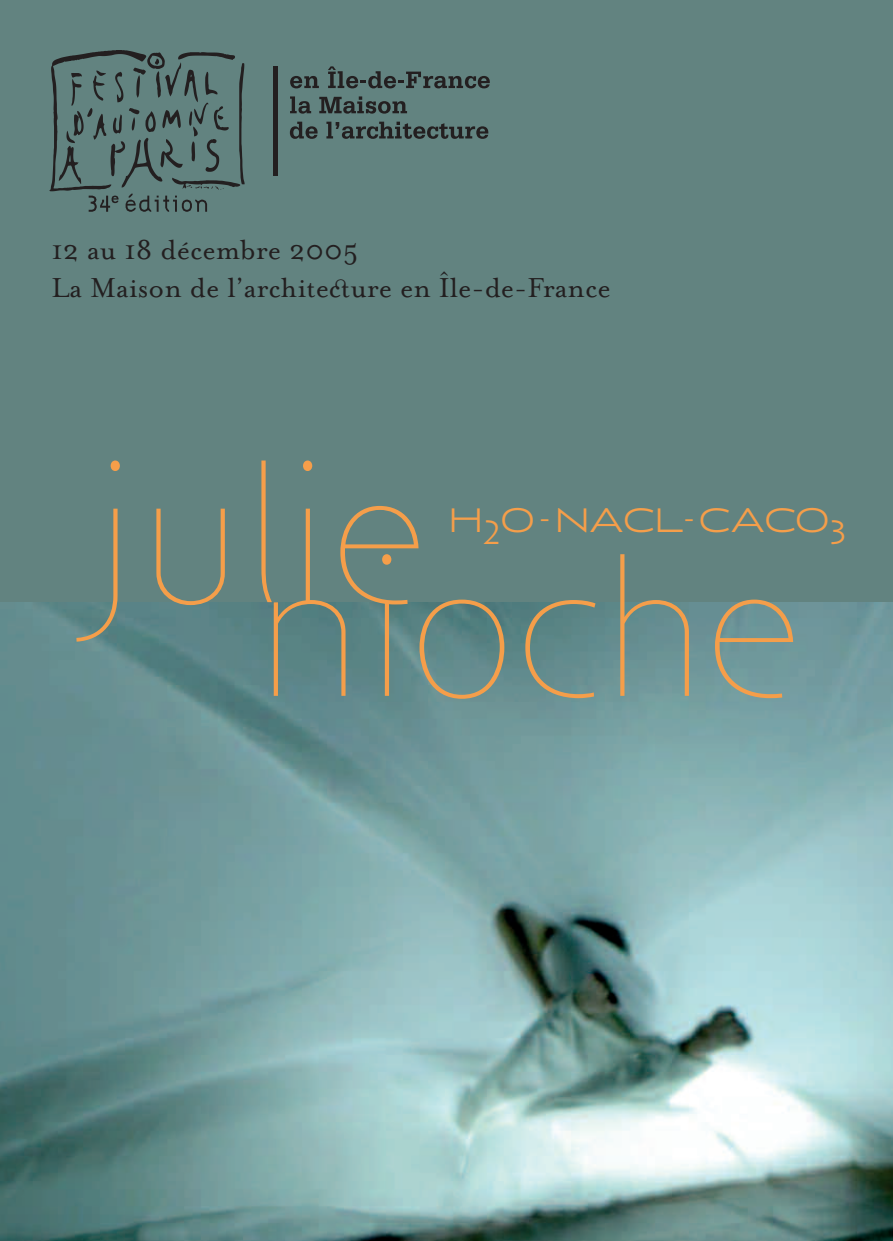
<style>
.page{position:relative;width:893px;height:1241px;background:#fff}
.page>*{position:absolute;margin:0;border:0;box-sizing:border-box;transform-origin:0 0}
.t1{font:100 210px "Anisette Petite";color:#f59e4a}
.t2{font:300 35px "Anisette";color:#f59e4a}
.t3{font:31.5px/38px "Mrs Eaves Roman";color:#231f20}
.s1{font-family:"Mrs Eaves Just Lig Roman"}
</style>
<div class="page">
<div style="left:0;top:0;width:893px;height:1240px;background:#628380"></div>
<img style="left:0;top:602px;width:893px;height:638px">
<img style="left:50px;top:50px;width:194px;height:161px">
<svg style="left:290px;top:76px;width:29px;height:12px"></svg>
<svg style="left:328px;top:66px;width:162px;height:22px"></svg>
<svg style="left:290px;top:96px;width:21px;height:18px"></svg>
<svg style="left:319px;top:96px;width:88px;height:18px"></svg>
<svg style="left:290px;top:122px;width:28px;height:17px"></svg>
<svg style="left:326px;top:122px;width:162px;height:17px"></svg>
<div style="left:273px;top:66px;width:5px;height:109px;background:#231f20"></div>
<p class="t3" style="left:51px;top:228px;width:561px">12 au 18 décembre 2005<br>La Maison de l’archite<span class="s1">c</span>ure en Île-de-France</p>
<h1 class="t1" style="left:92px;top:554px;width:709px">julienioche</h1>
<p class="t2" style="left:449px;top:499px;width:399px">H2O - NACL- CACO3</p>
</div>
